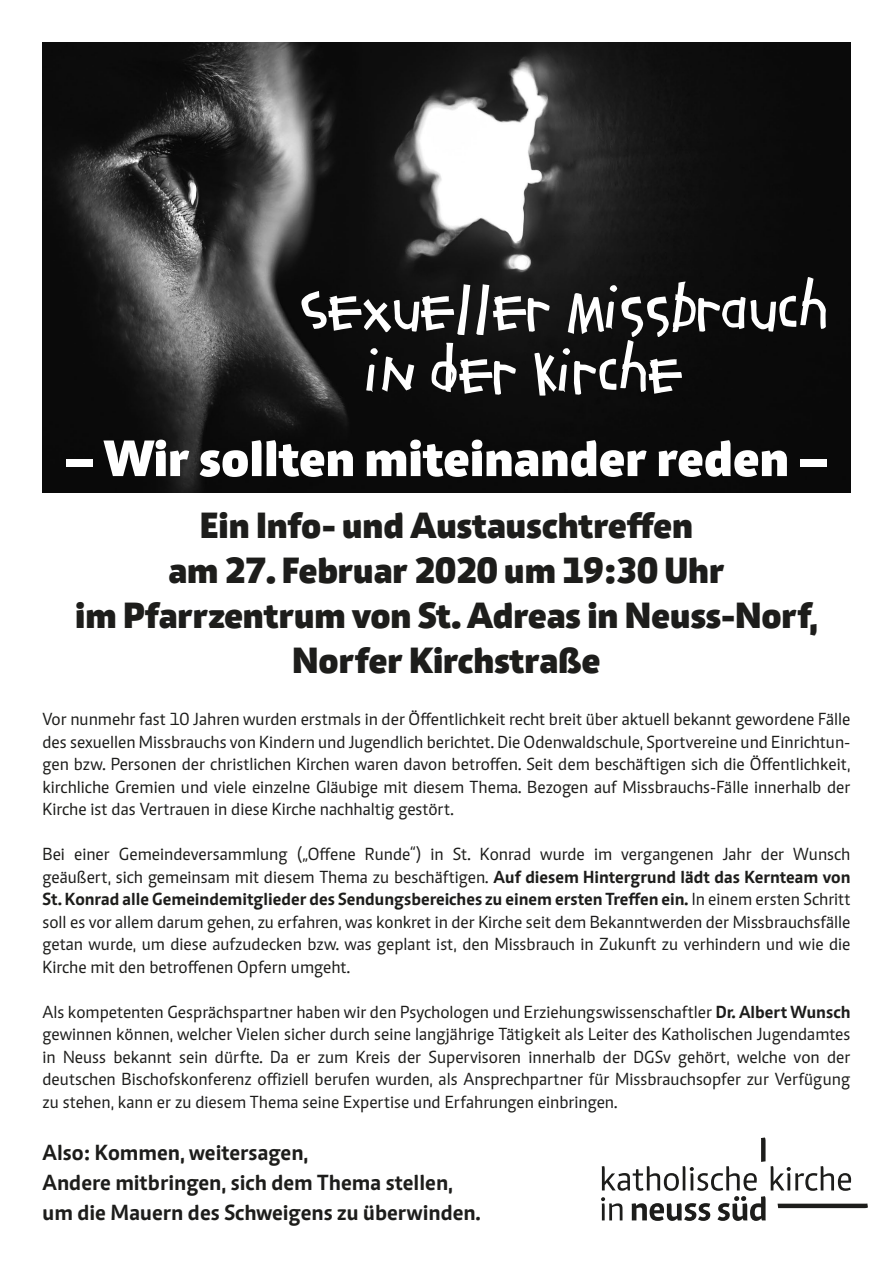
<style>
.page{position:relative;width:893px;height:1263px;background:#fff}
.page>*{position:absolute;margin:0;border:0;box-sizing:border-box;transform-origin:0 0}
.t1{font:52.5px "Agrafie LL";color:#fff}
.t2{font:800 52.5px "Caput";color:#fff}
.t3{font:800 37.5px "Caput";letter-spacing:-.005em;color:#1d1d1b}
.t4{font:700 22.5px "Caput";color:#1d1d1b}
.t5{font:18px/22.5px "Caput";color:#1d1d1b;text-align:justify}
.s1{font-weight:700}
</style>
<div class="page">
<img style="left:43px;top:43px;width:807px;height:449px">
<svg style="left:601px;top:1137px;width:267px;height:84px"></svg>
<p class="t1" style="left:300px;top:272px;width:530px">Sexueller Missbrauch</p>
<p class="t1" style="left:366px;top:335px;width:318px">in der Kirche</p>
<p class="t2" style="left:65px;top:425px;width:764px">– Wir sollten miteinander reden –</p>
<p class="t3" style="left:200px;top:502px;width:495px">Ein Info- und Austauschtreffen</p>
<p class="t3" style="left:168px;top:547px;width:558px">am 27. Februar 2020 um 19:30 Uhr</p>
<p class="t3" style="left:75px;top:592px;width:744px">im Pfarrzentrum von St. Adreas in Neuss-Norf,</p>
<p class="t3" style="left:292px;top:637px;width:310px">Norfer Kirchstraße</p>
<p class="t5" style="left:43px;top:708px;width:809px">Vor nunmehr fast 10 Jahren wurden erstmals in der Öffentlichkeit recht breit über aktuell bekannt gewordene Fälle des sexuellen Missbrauchs von Kindern und Jugendlich berichtet. Die Odenwaldschule, Sportvereine und Einrichtun&shy;gen bzw. Personen der christlichen Kirchen waren davon betroffen. Seit dem beschäftigen sich die Öffentlichkeit, kirchliche Gremien und viele einzelne Gläubige mit diesem Thema. Bezogen auf Missbrauchs-Fälle innerhalb der Kirche ist das Vertrauen in diese Kirche nachhaltig gestört.</p>
<p class="t5" style="left:43px;top:843px;width:809px">Bei einer Gemeindeversammlung („Offene Runde“) in St. Konrad wurde im vergangenen Jahr der Wunsch geäußert, sich gemeinsam mit diesem Thema zu beschäftigen. <span class="s1">Auf diesem Hintergrund lädt das Kernteam von St. Konrad alle Gemeindemitglieder des Sendungsbereiches zu einem ersten Treffen ein.</span> In einem ersten Schritt soll es vor allem darum gehen, zu erfahren, was konkret in der Kirche seit dem Bekanntwerden der Missbrauchsfälle getan wurde, um diese aufzudecken bzw. was geplant ist, den Missbrauch in Zukunft zu verhindern und wie die Kirche mit den betroffenen Opfern umgeht.</p>
<p class="t5" style="left:43px;top:1001px;width:809px">Als kompetenten Gesprächspartner haben wir den Psychologen und Erziehungswissenschaftler <span class="s1">Dr. Albert Wunsch </span>gewinnen können, welcher Vielen sicher durch seine langjährige Tätigkeit als Leiter des Katholischen Jugendamtes in Neuss bekannt sein dürfte. Da er zum Kreis der Supervisoren innerhalb der DGSv gehört, welche von der deutschen Bischofskonferenz offiziell berufen wurden, als Ansprechpartner für Missbrauchsopfer zur Verfügung zu stehen, kann er zu diesem Thema seine Expertise und Erfahrungen einbringen.</p>
<p class="t4" style="left:43px;top:1139px;width:267px">Also: Kommen, weitersagen,</p>
<p class="t4" style="left:43px;top:1169px;width:412px">Andere mitbringen, sich dem Thema stellen,</p>
<p class="t4" style="left:43px;top:1199px;width:439px">um die Mauern des Schweigens zu überwinden.</p>
</div>
